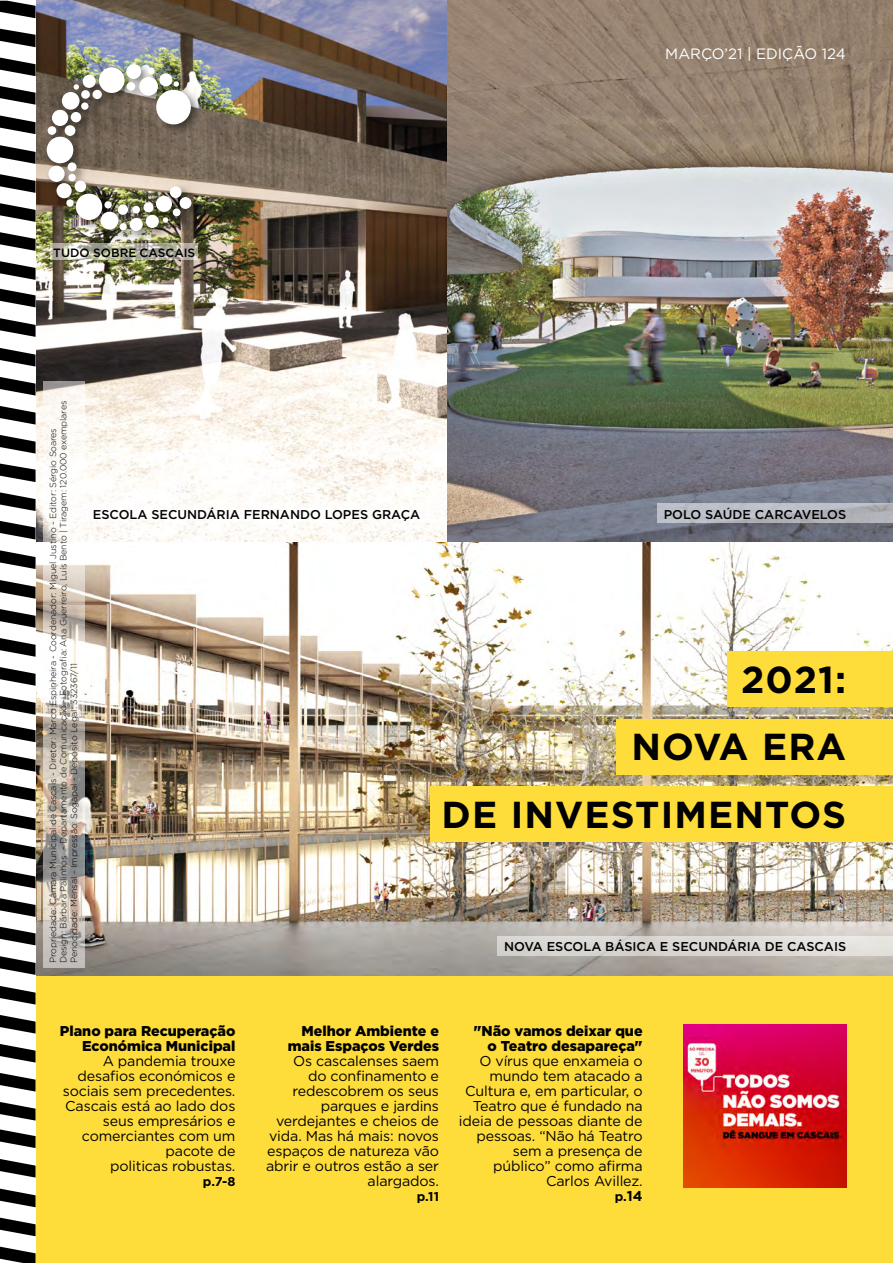
<style>
.page{position:relative;width:893px;height:1263px;background:#fff}
.page>*{position:absolute;margin:0;border:0;box-sizing:border-box;transform-origin:0 0}
.t1{font:700 37.5px/67.5px "Gotham";letter-spacing:.03em;color:#000;text-align:right}
.t2{font:15px "Gotham";color:#fff}
.t3{font:14.25px/15px "Gotham";letter-spacing:-.01em;color:#000;text-align:right}
.t4{font:900 14.25px/15px "Gotham";color:#000;text-align:right}
.t5{font:500 12.75px "Gotham";color:#000}
.t6{font:700 12.75px "Gotham";color:#000}
.t7{font:500 12px "Gotham";color:#000}
.t8{font:300 9px/10.5px "Gotham";letter-spacing:-.01em;color:#000}
.s1{font-size:14.25px}
</style>
<div class="page">
<div style="left:0;top:975px;width:893px;height:288px;background:#fedc39"></div>
<img style="left:446px;top:0;width:447px;height:542px">
<img style="left:36px;top:0;width:410px;height:542px">
<img style="left:36px;top:542px;width:857px;height:433px">
<div style="left:0;top:0;width:36px;height:1263px;background:#fff"></div>
<svg style="left:0;top:1px;width:36px;height:17px"></svg>
<svg style="left:0;top:29px;width:36px;height:18px"></svg>
<svg style="left:0;top:58px;width:36px;height:18px"></svg>
<svg style="left:0;top:86px;width:36px;height:19px"></svg>
<svg style="left:0;top:116px;width:36px;height:18px"></svg>
<svg style="left:0;top:145px;width:36px;height:19px"></svg>
<svg style="left:0;top:174px;width:36px;height:19px"></svg>
<svg style="left:0;top:203px;width:36px;height:19px"></svg>
<svg style="left:0;top:232px;width:36px;height:19px"></svg>
<svg style="left:0;top:261px;width:36px;height:19px"></svg>
<svg style="left:0;top:289px;width:36px;height:18px"></svg>
<svg style="left:0;top:318px;width:36px;height:19px"></svg>
<svg style="left:0;top:348px;width:36px;height:19px"></svg>
<svg style="left:0;top:377px;width:36px;height:19px"></svg>
<svg style="left:0;top:406px;width:36px;height:19px"></svg>
<svg style="left:0;top:435px;width:36px;height:19px"></svg>
<svg style="left:0;top:464px;width:36px;height:18px"></svg>
<svg style="left:0;top:492px;width:36px;height:19px"></svg>
<svg style="left:0;top:521px;width:36px;height:18px"></svg>
<svg style="left:0;top:550px;width:36px;height:19px"></svg>
<svg style="left:0;top:580px;width:36px;height:19px"></svg>
<svg style="left:0;top:609px;width:36px;height:19px"></svg>
<svg style="left:0;top:638px;width:36px;height:19px"></svg>
<svg style="left:0;top:667px;width:36px;height:19px"></svg>
<svg style="left:0;top:696px;width:36px;height:19px"></svg>
<svg style="left:0;top:724px;width:36px;height:18px"></svg>
<svg style="left:0;top:753px;width:36px;height:19px"></svg>
<svg style="left:0;top:783px;width:36px;height:18px"></svg>
<svg style="left:0;top:812px;width:36px;height:18px"></svg>
<svg style="left:0;top:841px;width:36px;height:18px"></svg>
<svg style="left:0;top:870px;width:36px;height:18px"></svg>
<svg style="left:0;top:898px;width:36px;height:19px"></svg>
<svg style="left:0;top:927px;width:36px;height:18px"></svg>
<svg style="left:0;top:956px;width:36px;height:19px"></svg>
<svg style="left:0;top:986px;width:36px;height:18px"></svg>
<svg style="left:0;top:1015px;width:36px;height:18px"></svg>
<svg style="left:0;top:1044px;width:36px;height:18px"></svg>
<svg style="left:0;top:1073px;width:36px;height:18px"></svg>
<svg style="left:0;top:1102px;width:36px;height:18px"></svg>
<svg style="left:0;top:1129px;width:36px;height:19px"></svg>
<svg style="left:0;top:1159px;width:36px;height:18px"></svg>
<svg style="left:0;top:1188px;width:36px;height:19px"></svg>
<svg style="left:0;top:1218px;width:36px;height:18px"></svg>
<svg style="left:0;top:1247px;width:36px;height:16px"></svg>
<img style="left:683px;top:1024px;width:163px;height:163px">
<svg style="left:44px;top:381px;width:41px;height:586px"></svg>
<div style="left:617px;top:719px;width:276px;height:55px;background:#fedc39"></div>
<div style="left:431px;top:787px;width:462px;height:55px;background:#fedc39"></div>
<div style="left:43px;top:60px;width:160px;height:183px;background:#000;opacity:.5"></div>
<img style="left:47px;top:64px;width:144px;height:167px">
<div style="left:727px;top:651px;width:166px;height:55px;background:#fedc39"></div>
<svg style="left:51px;top:244px;width:147px;height:16px;background:#bab9a9"></svg>
<div style="left:497px;top:936px;width:396px;height:19px;background:linear-gradient(to right,#d3d1ce,#e5e2de)"></div>
<svg style="left:657px;top:504px;width:236px;height:19px;background:#b6b8c0"></svg>
<div style="left:88px;top:504px;width:358px;height:19px;background:#fff"></div>
<p class="t7" style="left:53px;top:245px;width:144px">TUDO SOBRE CASCAIS</p>
<p class="t2" style="left:665px;top:44px;width:182px">MARÇO’21 | EDIÇÃO 124</p>
<p class="t8" style="left:47px;top:963px;width:564px;rotate:-90deg">Propriedade: Câmara Municipal de Cascais - Diretor: Marco Espinheira - Coordenador: Miguel Justino - Editor: Sérgio Soares<br>Design: Bárbara Palinhos - Departamento de Comunicação - Fotografia: Ana Guerreiro, Luís Bento | Tiragem: 120.000 exemplares<br>Periocidade: Mensal - Impressão: Sogapal - Depósito Legal: 332367/11</p>
<p class="t5" style="left:93px;top:506px;width:329px">ESCOLA SECUNDÁRIA FERNANDO LOPES GRAÇA</p>
<p class="t5" style="left:664px;top:506px;width:184px">POLO SAÚDE CARCAVELOS</p>
<h1 class="t1" style="left:442px;top:645px;width:406px">2021:<br>NOVA ERA<br>DE INVESTIMENTOS</h1>
<p class="t5" style="left:504px;top:938px;width:343px">NOVA ESCOLA BÁSICA E SECUNDÁRIA DE CASCAIS</p>
<p class="t4" style="left:60px;top:1023px;width:177px">Plano para Recuperação<br>Económica Municipal</p>
<p class="t3" style="left:63px;top:1053px;width:174px">A pandemia trouxe desafios económicos e sociais sem precedentes.<br>Cascais está ao lado dos seus empresários e comerciantes com um pacote de<br>politicas robustas.</p>
<p class="t6" style="left:203px;top:1173px;width:34px">p.7-8</p>
<p class="t4" style="left:288px;top:1023px;width:153px">Melhor Ambiente e mais Espaços Verdes</p>
<p class="t3" style="left:266px;top:1053px;width:174px">Os cascalenses saem<br>do confinamento e redescobrem os seus parques e jardins verdejantes e cheios de vida. Mas há mais: novos espaços de natureza vão abrir e outros estão a ser alargados.</p>
<p class="t6" style="left:417px;top:1188px;width:24px">p.11</p>
<p class="t4" style="left:474px;top:1023px;width:170px">"Não vamos deixar que o Teatro desapareça"</p>
<p class="t3" style="left:459px;top:1053px;width:185px">O vírus que enxameia o mundo tem atacado a<br>Cultura e, em particular, o<br>Teatro que é fundado na ideia de pessoas diante de pessoas. “Não há Teatro sem a presença de público” como afirma<br>Carlos Avillez.</p>
<p class="t6" style="left:615px;top:1188px;width:29px">p.<span class="s1">14</span></p>
</div>
